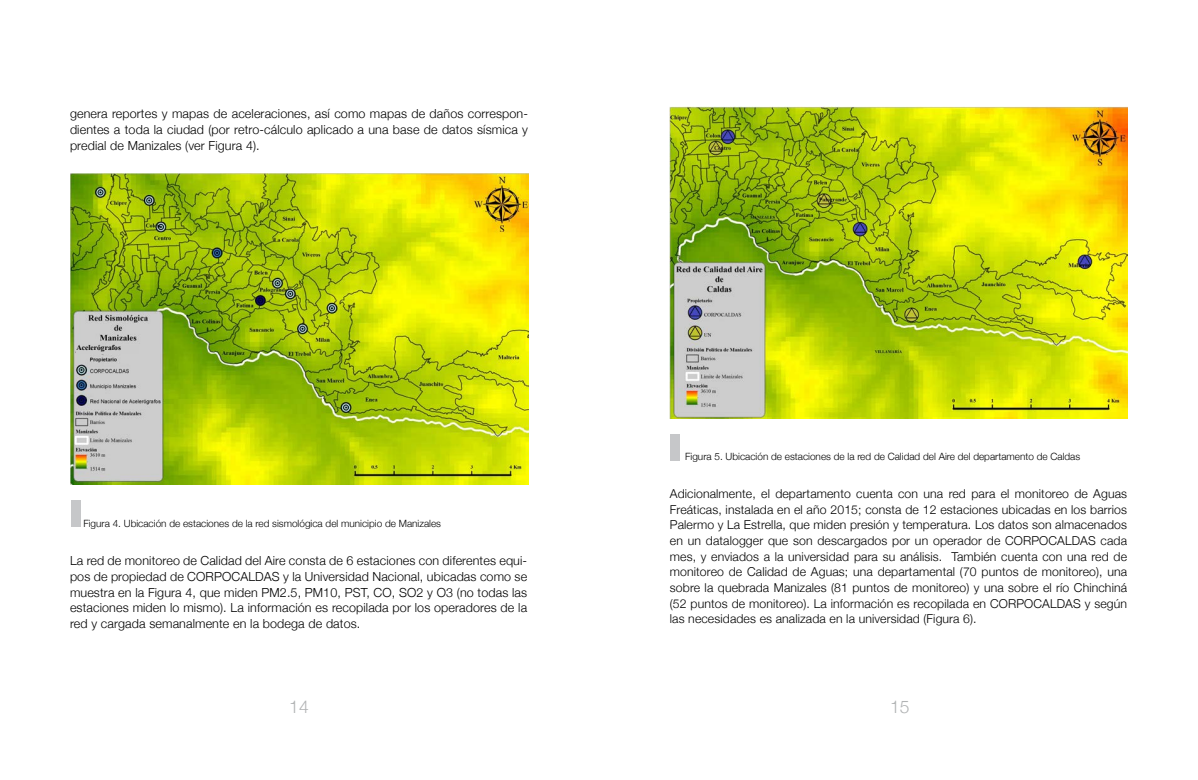
<style>
.page{position:relative;width:1198px;height:780px;background:#fff}
.page>*{position:absolute;margin:0;border:0;box-sizing:border-box;transform-origin:0 0}
.t1{font:300 17.5px "Helvetica Neue";color:#b1b3b4}
.t2{font:300 12.5px/15.6px "Helvetica Neue";letter-spacing:.01em;color:#000;text-align:justify}
.t3{font:300 12.25px/15.6px "Helvetica Neue";letter-spacing:.01em;color:#000;text-align:justify}
.t4{font:300 10px "Helvetica Neue";color:#000}
.t5{font:700 7.5px "Times New Roman";color:#000}
</style>
<div class="page">
<img style="left:71px;top:174px;width:457px;height:310px">
<div style="left:71px;top:500px;width:10px;height:26px;background:#c6c7c9"></div>
<img style="left:670px;top:106px;width:457px;height:312px">
<div style="left:670px;top:434px;width:9px;height:26px;background:#c6c7c9"></div>
<div style="left:76px;top:345px;width:63px;height:9px;background:#ccc"></div>
<p class="t2" style="left:70px;top:105px;width:459px">genera reportes y mapas de aceleraciones, así como mapas de daños correspon&shy;dientes a toda la ciudad (por retro-cálculo aplicado a una base de datos sísmica y predial de Manizales (ver Figura 4).</p>
<p class="t5" style="left:76px;top:343px;width:46px">Acelerógrafos</p>
<p class="t4" style="left:83px;top:515px;width:359px">Figura 4. Ubicación de estaciones de la red sismológica del municipio de Manizales</p>
<p class="t2" style="left:70px;top:552px;width:459px">La red de monitoreo de Calidad del Aire consta de 6 estaciones con diferentes equi&shy;pos de propiedad de CORPOCALDAS y la Universidad Nacional, ubicadas como se muestra en la Figura 4, que miden PM2.5, PM10, PST, CO, SO2 y O3 (no todas las estaciones miden lo mismo). La información es recopilada por los operadores de la red y cargada semanalmente en la bodega de datos.</p>
<p class="t4" style="left:685px;top:449px;width:396px">Figura 5. Ubicación de estaciones de la red de Calidad del Aire del departamento de Caldas</p>
<p class="t3" style="left:670px;top:485px;width:459px">Adicionalmente, el departamento cuenta con una red para el monitoreo de Aguas Freáticas, instalada en el año 2015; consta de 12 estaciones ubicadas en los barrios Palermo y La Estrella, que miden presión y temperatura. Los datos son almacenados en un datalogger que son descargados por un operador de CORPOCALDAS cada mes, y enviados a la universidad para su análisis. También cuenta con una red de monitoreo de Calidad de Aguas; una departamental (70 puntos de monitoreo), una sobre la quebrada Manizales (81 puntos de monitoreo) y una sobre el río Chinchiná (52 puntos de monitoreo). La información es recopilada en CORPOCALDAS y según las necesidades es analizada en la universidad (Figura 6).</p>
<h1 class="t1" style="left:289px;top:692px;width:21px">14</h1>
<h1 class="t1" style="left:890px;top:692px;width:21px">15</h1>
</div>
